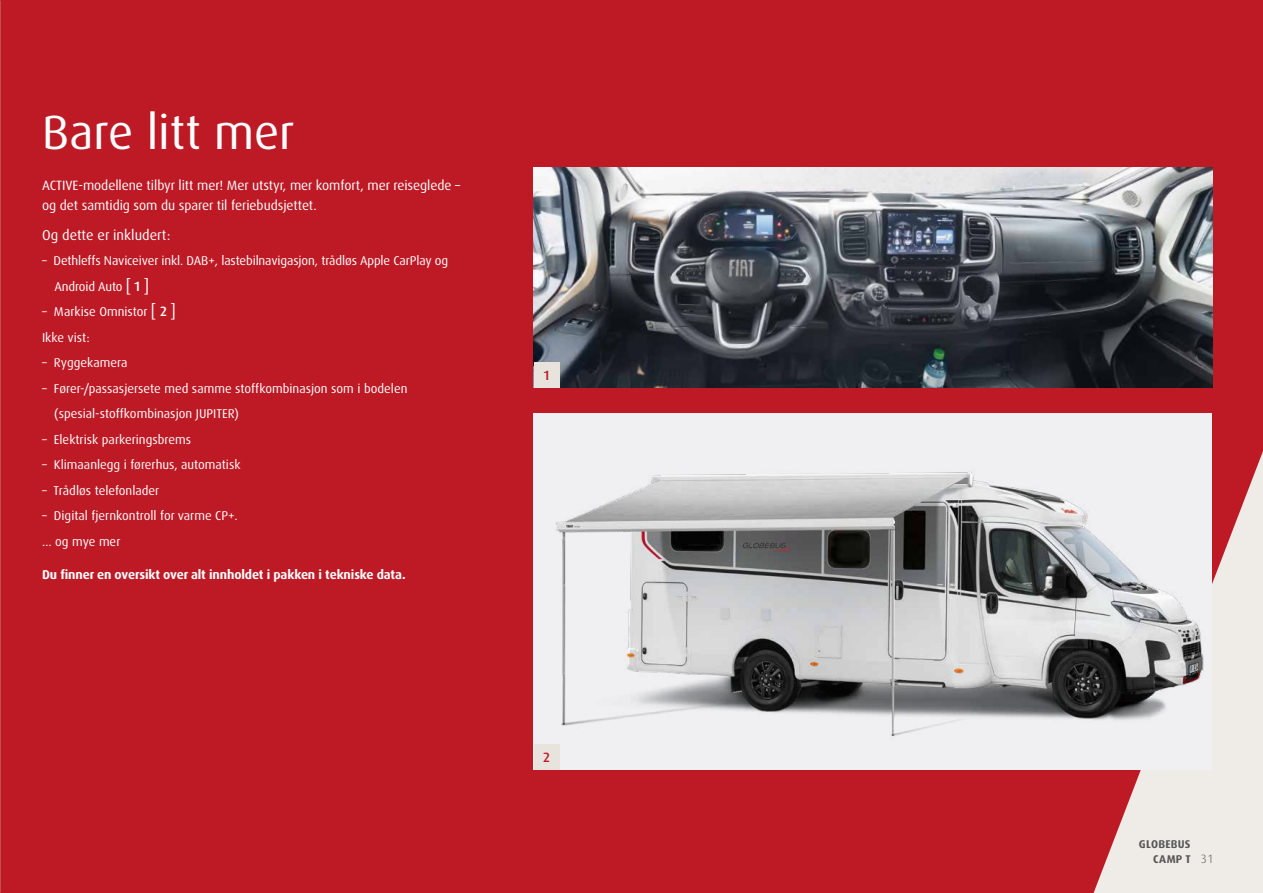
<style>
.page{position:relative;width:1263px;height:893px;background:#bd1a26}
.page>*{position:absolute;margin:0;border:0;box-sizing:border-box;transform-origin:0 0}
.t1{font:48px "Dax Pro";color:#fff}
.t2{font:14.25px "Dax Pro";color:#fff}
.t3{font:13.5px/19.5px "Dax Pro";letter-spacing:-.005em;color:#fff}
.t4{font:500 13.5px "Dax Pro";color:#bd1a26}
.t5{font:12.75px/25.5px "Dax Pro";color:#fff}
.t6{font:700 12.75px "Dax Pro";letter-spacing:-.01em;color:#fff}
.t7{font:300 12px "Dax OT";color:#565656}
.t8{font:700 11.25px/14.4px "Dax Pro";letter-spacing:.025em;color:#565656;text-align:right}
.s1{font-size:16.5px}
.s2{font-weight:500;font-size:13.5px}
</style>
<div class="page">
<svg style="left:1093px;top:451px;width:170px;height:442px;fill:#efebe6"></svg>
<img style="left:534px;top:168px;width:678px;height:219px">
<img style="left:534px;top:413px;width:678px;height:357px">
<div style="left:534px;top:362px;width:25px;height:25px;background:#e8e3dc"></div>
<div style="left:534px;top:744px;width:25px;height:26px;background:#e8e3dc"></div>
<h1 class="t1" style="left:42px;top:102px;width:254px">Bare litt mer</h1>
<p class="t3" style="left:42px;top:176px;width:420px">ACTIVE-modellene tilbyr litt mer! Mer utstyr, mer komfort, mer reiseglede – og det samtidig som du sparer til feriebudsjettet.</p>
<p class="t2" style="left:42px;top:226px;width:130px">Og dette er inkludert:</p>
<p class="t5" style="left:54px;top:248px;width:395px;text-indent:-12px">– Dethleffs Naviceiver inkl. DAB+, lastebilnavigasjon, trådløs Apple CarPlay og<br>Android Auto <span class="s1">[</span> <span class="s2">1</span> <span class="s1">]</span></p>
<p class="t5" style="left:42px;top:299px;width:135px">– Markise Omnistor <span class="s1">[</span> <span class="s2">2</span> <span class="s1">]<br></span>Ikke vist:</p>
<p class="t5" style="left:42px;top:350px;width:87px">– Ryggekamera</p>
<p class="t5" style="left:54px;top:376px;width:355px;text-indent:-12px">– Fører-/passasjersete med samme stoffkombinasjon som i bodelen (spesial-stoffkombinasjon JUPITER)</p>
<p class="t5" style="left:42px;top:427px;width:151px">– Elektrisk parkeringsbrems</p>
<p class="t5" style="left:42px;top:452px;width:200px">– Klimaanlegg i førerhus, automatisk</p>
<p class="t5" style="left:42px;top:478px;width:119px">– Trådløs telefonlader</p>
<p class="t5" style="left:42px;top:503px;width:197px">– Digital fjernkontroll for varme CP+. … og mye mer</p>
<p class="t6" style="left:42px;top:566px;width:365px">Du finner en oversikt over alt innholdet i pakken i tekniske data.</p>
<p class="t4" style="left:544px;top:366px;width:7px">1</p>
<p class="t4" style="left:543px;top:749px;width:8px">2</p>
<p class="t8" style="left:1139px;top:837px;width:53px">GLOBEBUS<br>CAMP T</p>
<p class="t7" style="left:1201px;top:851px;width:13px">31</p>
</div>
